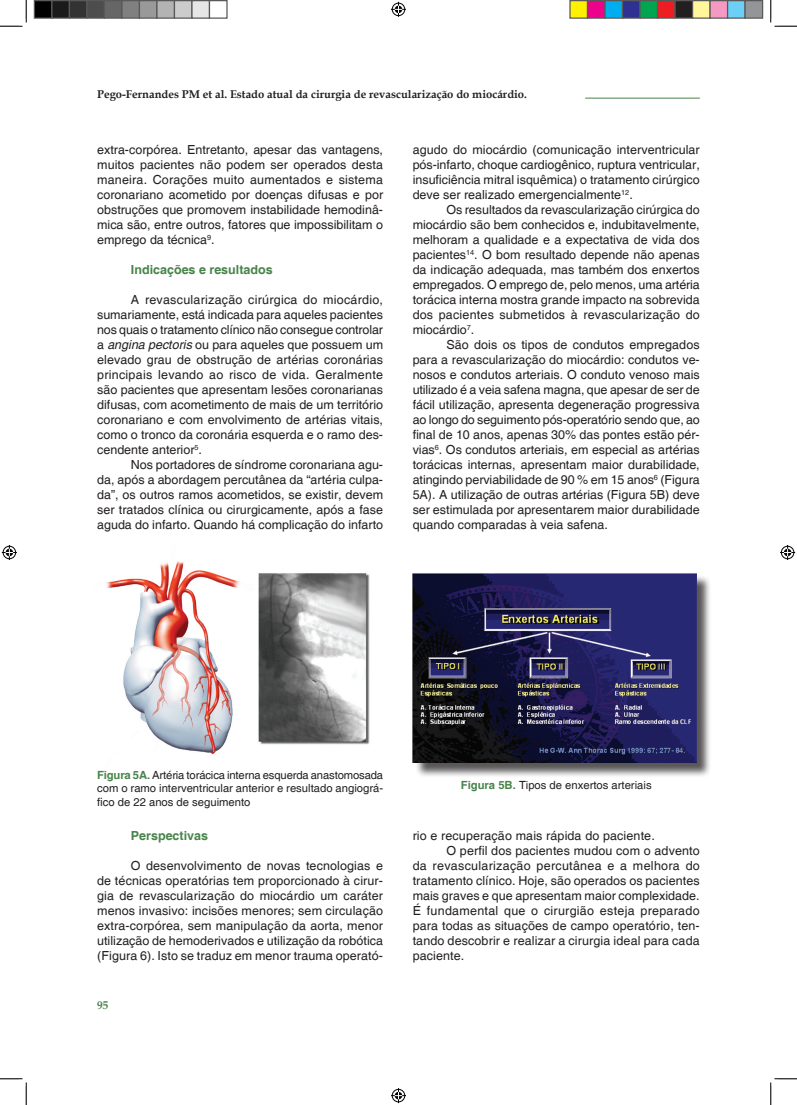
<style>
.page{position:relative;width:797px;height:1105px;background:#fff}
.page>*{position:absolute;margin:0;border:0;box-sizing:border-box;transform-origin:0 0}
.t1{font:12.5px/15px "Helvetica";letter-spacing:.005em;color:#231f20;text-align:justify}
.t2{font:12.5px "Helvetica";letter-spacing:.025em;color:#231f20}
.t3{font:700 12.5px "Helvetica";color:#47844a}
.t4{font:11.25px/13.5px "Helvetica";color:#231f20;text-align:justify}
.t5{font:700 11.25px "Book Antiqua";color:#231f20}
.t6{font:700 11.25px "Book Antiqua";color:#47844a}
.s1{font-style:italic}
.s2{font-weight:700;color:#47844a}
</style>
<div class="page">
<hr style="left:585px;top:98px;width:114px;height:1px;background:#47844a">
<img style="left:106px;top:561px;width:264px;height:193px">
<div style="left:414px;top:575px;width:303px;height:208px;background:#231f20;opacity:.75"></div>
<img style="left:412px;top:573px;width:284px;height:189px">
<svg style="left:0;top:0;width:27px;height:27px"></svg>
<svg style="left:0;top:1078px;width:27px;height:27px"></svg>
<svg style="left:770px;top:0;width:27px;height:27px"></svg>
<svg style="left:770px;top:1078px;width:27px;height:27px"></svg>
<svg style="left:391px;top:2px;width:15px;height:15px"></svg>
<svg style="left:391px;top:1088px;width:15px;height:15px"></svg>
<svg style="left:2px;top:545px;width:15px;height:15px"></svg>
<svg style="left:780px;top:545px;width:15px;height:15px"></svg>
<div style="left:34px;top:1px;width:18px;height:17px;background:#000"></div>
<div style="left:34px;top:0;width:18px;height:19px;border:1px solid #595959"></div>
<div style="left:52px;top:1px;width:17px;height:17px;background:#1a1a1a"></div>
<div style="left:51px;top:0;width:19px;height:19px;border:1px solid #595959"></div>
<div style="left:69px;top:1px;width:18px;height:17px;background:#333"></div>
<div style="left:69px;top:0;width:19px;height:19px;border:1px solid #595959"></div>
<div style="left:87px;top:1px;width:17px;height:17px;background:#4d4d4d"></div>
<div style="left:86px;top:0;width:19px;height:19px;border:1px solid #595959"></div>
<div style="left:104px;top:1px;width:18px;height:17px;background:#666"></div>
<div style="left:104px;top:0;width:18px;height:19px;border:1px solid #595959"></div>
<div style="left:122px;top:1px;width:17px;height:17px;background:#808080"></div>
<div style="left:121px;top:0;width:19px;height:19px;border:1px solid #595959"></div>
<div style="left:139px;top:1px;width:18px;height:17px;background:#999"></div>
<div style="left:139px;top:0;width:19px;height:19px;border:1px solid #595959"></div>
<div style="left:157px;top:1px;width:17px;height:17px;background:#b3b3b3"></div>
<div style="left:156px;top:0;width:19px;height:19px;border:1px solid #595959"></div>
<div style="left:174px;top:1px;width:18px;height:17px;background:#ccc"></div>
<div style="left:174px;top:0;width:18px;height:19px;border:1px solid #595959"></div>
<div style="left:192px;top:1px;width:17px;height:17px;background:#e6e6e6"></div>
<div style="left:191px;top:0;width:19px;height:19px;border:1px solid #595959"></div>
<div style="left:209px;top:0;width:19px;height:19px;border:1px solid #595959"></div>
<div style="left:570px;top:1px;width:17px;height:17px;background:#fff101"></div>
<div style="left:569px;top:0;width:19px;height:19px;border:1px solid #595959"></div>
<div style="left:587px;top:1px;width:18px;height:17px;background:#ed028c"></div>
<div style="left:587px;top:0;width:18px;height:19px;border:1px solid #595959"></div>
<div style="left:605px;top:1px;width:17px;height:17px;background:#00aeef"></div>
<div style="left:604px;top:0;width:19px;height:19px;border:1px solid #595959"></div>
<div style="left:622px;top:1px;width:18px;height:17px;background:#2e3092"></div>
<div style="left:622px;top:0;width:18px;height:19px;border:1px solid #595959"></div>
<div style="left:640px;top:1px;width:17px;height:17px;background:#00a54f"></div>
<div style="left:639px;top:0;width:19px;height:19px;border:1px solid #595959"></div>
<div style="left:657px;top:1px;width:18px;height:17px;background:#ee1d23"></div>
<div style="left:657px;top:0;width:18px;height:19px;border:1px solid #595959"></div>
<div style="left:675px;top:1px;width:17px;height:17px;background:#231f20"></div>
<div style="left:674px;top:0;width:19px;height:19px;border:1px solid #595959"></div>
<div style="left:692px;top:1px;width:18px;height:17px;background:#fff79a"></div>
<div style="left:692px;top:0;width:18px;height:19px;border:1px solid #595959"></div>
<div style="left:710px;top:1px;width:17px;height:17px;background:#f499c2"></div>
<div style="left:709px;top:0;width:19px;height:19px;border:1px solid #595959"></div>
<div style="left:727px;top:1px;width:18px;height:17px;background:#6bcff6"></div>
<div style="left:727px;top:0;width:18px;height:19px;border:1px solid #595959"></div>
<div style="left:745px;top:1px;width:17px;height:17px;background:#939598"></div>
<div style="left:744px;top:0;width:19px;height:19px;border:1px solid #595959"></div>
<p class="t5" style="left:97px;top:87px;width:431px">Pego-Fernandes PM et al. Estado atual da cirurgia de revascularização do miocárdio.</p>
<p class="t1" style="left:97px;top:143px;width:287px">extra-corpórea. Entretanto, apesar das vantagens, muitos pacientes não podem ser operados desta maneira. Corações muito aumentados e sistema coronariano acometido por doenças difusas e por obstruções que promovem instabilidade hemodinâ&shy;mica são, entre outros, fatores que impossibilitam o emprego da técnica<sup>9</sup>.</p>
<p class="t3" style="left:131px;top:262px;width:143px">Indicações e resultados</p>
<p class="t1" style="left:97px;top:293px;width:287px;text-indent:34px">A revascularização cirúrgica do miocárdio, sumariamente, está indicada para aqueles pacientes nos quais o tratamento clínico não consegue controlar a <span class="s1">angina pectoris</span> ou para aqueles que possuem um elevado grau de obstrução de artérias coronárias principais levando ao risco de vida. Geralmente são pacientes que apresentam lesões coronarianas difusas, com acometimento de mais de um território coronariano e com envolvimento de artérias vitais, como o tronco da coronária esquerda e o ramo des&shy;cendente anterior<sup>5</sup>.</p>
<p class="t1" style="left:97px;top:458px;width:287px;text-indent:34px">Nos portadores de síndrome coronariana agu&shy;da, após a abordagem percutânea da “artéria culpa&shy;da”, os outros ramos acometidos, se existir, devem ser tratados clínica ou cirurgicamente, após a fase aguda do infarto. Quando há complicação do infarto</p>
<p class="t1" style="left:412px;top:143px;width:289px">agudo do miocárdio (comunicação interventricular pós-infarto, choque cardiogênico, ruptura ventricular, insuficiência mitral isquêmica) o tratamento cirúrgico deve ser realizado emergencialmente<sup>12</sup>.</p>
<p class="t1" style="left:412px;top:203px;width:289px;text-indent:34px">Os resultados da revascularização cirúrgica do miocárdio são bem conhecidos e, indubitavelmente, melhoram a qualidade e a expectativa de vida dos pacientes<sup>14</sup>. O bom resultado depende não apenas da indicação adequada, mas também dos enxertos empregados. O emprego de, pelo menos, uma artéria torácica interna mostra grande impacto na sobrevida dos pacientes submetidos à revascularização do miocárdio<sup>7</sup>.</p>
<p class="t1" style="left:412px;top:338px;width:289px;text-indent:34px">São dois os tipos de condutos empregados para a revascularização do miocárdio: condutos ve&shy;nosos e condutos arteriais. O conduto venoso mais utilizado é a veia safena magna, que apesar de ser de fácil utilização, apresenta degeneração progressiva ao longo do seguimento pós-operatório sendo que, ao final de 10 anos, apenas 30% das pontes estão pér&shy;vias<sup>6</sup>. Os condutos arteriais, em especial as artérias torácicas internas, apresentam maior durabilidade, atingindo perviabilidade de 90 % em 15 anos<sup>6</sup> (Figura 5A). A utilização de outras artérias (Figura 5B) deve ser estimulada por apresentarem maior durabilidade quando comparadas à veia safena.</p>
<p class="t4" style="left:97px;top:768px;width:287px"><span class="s2">Figura 5A.</span> Artéria torácica interna esquerda anastomosada com o ramo interventricular anterior e resultado angiográ&shy;fico de 22 anos de seguimento</p>
<p class="t4" style="left:461px;top:779px;width:192px"><span class="s2">Figura 5B.</span> Tipos de enxertos arteriais</p>
<p class="t3" style="left:131px;top:827px;width:79px">Perspectivas</p>
<p class="t1" style="left:97px;top:858px;width:287px;text-indent:34px">O desenvolvimento de novas tecnologias e de técnicas operatórias tem proporcionado à cirur&shy;gia de revascularização do miocárdio um caráter menos invasivo: incisões menores; sem circulação extra-corpórea, sem manipulação da aorta, menor utilização de hemoderivados e utilização da robótica (Figura 6). Isto se traduz em menor trauma operató-</p>
<p class="t1" style="left:412px;top:828px;width:244px">rio e recuperação mais rápida do paciente.</p>
<p class="t1" style="left:446px;top:843px;width:255px">O perfil dos pacientes mudou com o advento</p>
<p class="t2" style="left:412px;top:858px;width:289px">da revascularização percutânea e a melhora do</p>
<p class="t1" style="left:412px;top:873px;width:288px">tratamento clínico. Hoje, são operados os pacientes</p>
<p class="t1" style="left:412px;top:888px;width:288px">mais graves e que apresentam maior complexidade.</p>
<p class="t1" style="left:412px;top:903px;width:288px">É fundamental que o cirurgião esteja preparado</p>
<p class="t1" style="left:412px;top:918px;width:288px">para todas as situações de campo operatório, ten-</p>
<p class="t1" style="left:412px;top:933px;width:288px">tando descobrir e realizar a cirurgia ideal para cada</p>
<p class="t1" style="left:412px;top:948px;width:53px">paciente.</p>
<p class="t6" style="left:97px;top:998px;width:13px">95</p>
</div>
